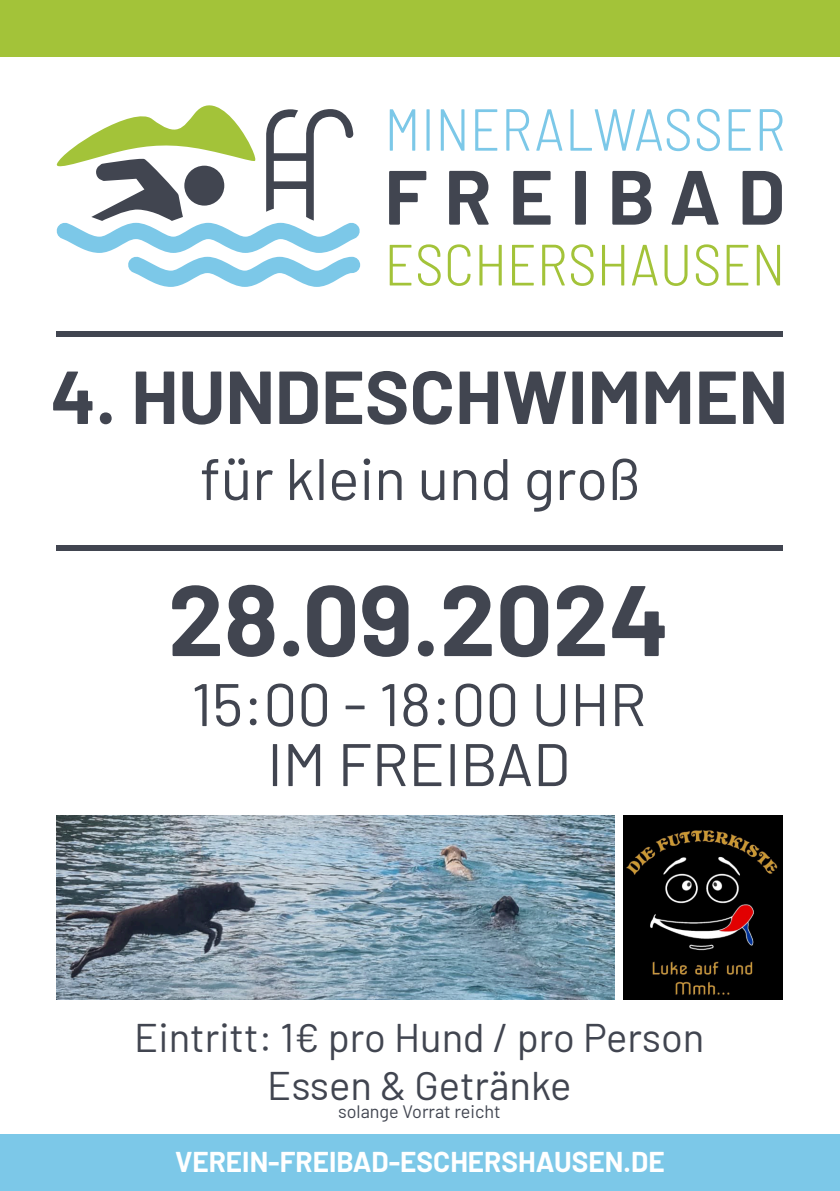
<style>
.page{position:relative;width:840px;height:1191px;background:#fff}
.page>*{position:absolute;margin:0;border:0;box-sizing:border-box;transform-origin:0 0}
.t1{font:700 100px "Barlow";color:#414550}
.t2{font:700 74.8px "Barlow";color:#414550}
.t3{font:60px/60px "Barlow";color:#414550;text-align:center}
.t4{font:58.6px "Barlow";color:#414550}
.t5{font:40px/48px "Barlow";color:#414550;text-align:center}
.t6{font:700 28px "Barlow";color:#fff}
.t7{font:18px "Barlow";color:#414550}
</style>
<div class="page">
<svg style="left:390px;top:109px;width:25px;height:42px"></svg>
<hr style="left:426px;top:109px;width:3px;height:42px;background:#7cc8e8">
<svg style="left:441px;top:109px;width:23px;height:42px"></svg>
<svg style="left:475px;top:109px;width:22px;height:42px"></svg>
<svg style="left:506px;top:109px;width:23px;height:42px"></svg>
<svg style="left:536px;top:109px;width:26px;height:42px"></svg>
<svg style="left:570px;top:109px;width:119px;height:42px"></svg>
<svg style="left:696px;top:109px;width:24px;height:42px"></svg>
<svg style="left:728px;top:109px;width:22px;height:42px"></svg>
<svg style="left:759px;top:109px;width:23px;height:42px"></svg>
<svg style="left:389px;top:171px;width:37px;height:54px"></svg>
<svg style="left:449px;top:171px;width:40px;height:54px"></svg>
<svg style="left:513px;top:171px;width:37px;height:54px"></svg>
<div style="left:575px;top:171px;width:11px;height:54px;background:#414550"></div>
<svg style="left:612px;top:171px;width:39px;height:54px"></svg>
<svg style="left:671px;top:171px;width:47px;height:54px"></svg>
<svg style="left:742px;top:171px;width:39px;height:54px"></svg>
<svg style="left:389px;top:245px;width:22px;height:40px"></svg>
<svg style="left:418px;top:244px;width:22px;height:42px"></svg>
<svg style="left:448px;top:244px;width:22px;height:42px"></svg>
<svg style="left:479px;top:245px;width:22px;height:40px"></svg>
<svg style="left:512px;top:245px;width:21px;height:40px"></svg>
<svg style="left:542px;top:245px;width:23px;height:40px"></svg>
<svg style="left:571px;top:244px;width:22px;height:42px"></svg>
<svg style="left:602px;top:245px;width:22px;height:40px"></svg>
<svg style="left:632px;top:245px;width:25px;height:40px"></svg>
<svg style="left:664px;top:245px;width:23px;height:41px"></svg>
<svg style="left:695px;top:244px;width:23px;height:42px"></svg>
<svg style="left:726px;top:245px;width:22px;height:40px"></svg>
<svg style="left:756px;top:245px;width:24px;height:40px"></svg>
<svg style="left:56px;top:105px;width:305px;height:182px"></svg>
<div style="left:0;top:0;width:839px;height:57px;background:#a3c339"></div>
<div style="left:57px;top:332px;width:725px;height:5px;background:#414550"></div>
<div style="left:56px;top:545px;width:726px;height:6px;background:#414550"></div>
<div style="left:0;top:1134px;width:839px;height:57px;background:#7cc8e8"></div>
<img style="left:56px;top:815px;width:558px;height:184px">
<img style="left:623px;top:815px;width:159px;height:184px">
<h2 class="t2" style="left:51px;top:349px;width:739px">4. HUNDESCHWIMMEN</h2>
<h3 class="t4" style="left:200px;top:441px;width:442px">für klein und groß</h3>
<h1 class="t1" style="left:168px;top:556px;width:503px">28.09.2024</h1>
<h3 class="t3" style="left:191px;top:672px;width:456px">15:00 - 18:00 UHR<br>IM FREIBAD</h3>
<p class="t5" style="left:134px;top:1012px;width:571px">Eintritt: 1€ pro Hund / pro Person<br>Essen &amp; Getränke</p>
<p class="t7" style="left:338px;top:1100px;width:164px">solange Vorrat reicht</p>
<p class="t6" style="left:175px;top:1144px;width:491px">VEREIN-FREIBAD-ESCHERSHAUSEN.DE</p>
</div>
